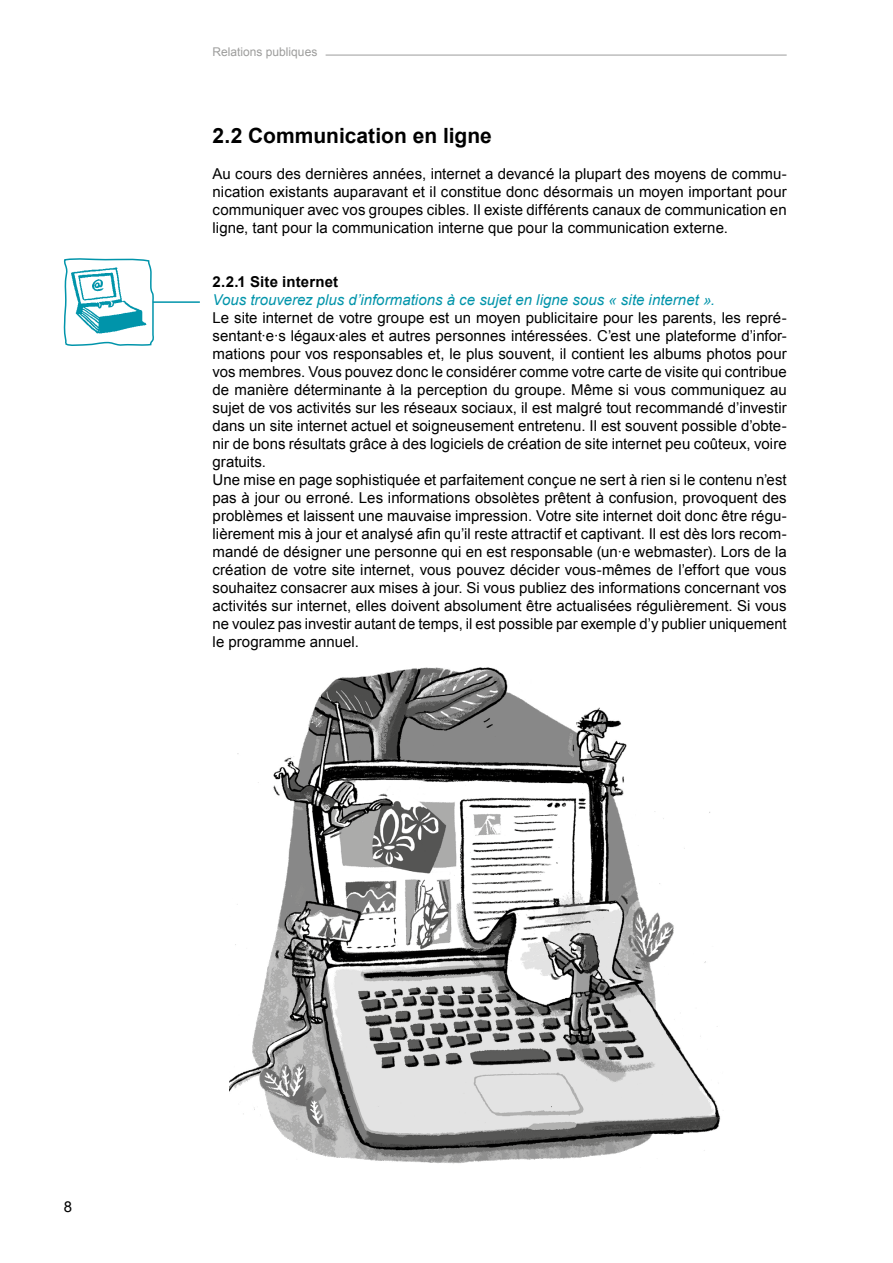
<style>
.page{position:relative;width:893px;height:1263px;background:#fff}
.page>*{position:absolute;margin:0;border:0;box-sizing:border-box;transform-origin:0 0}
.t1{font:700 21px "Arial";color:#000}
.t2{font:15px/18px "Arial";color:#000;text-align:justify}
.t3{font:italic 15px "Arial";color:#0094aa}
.t4{font:700 15px "Arial";letter-spacing:.01em;color:#000}
.t5{font:12px "Arial";color:#9d9d9c}
</style>
<div class="page">
<hr style="left:326px;top:55px;width:461px;height:1px;background:#9d9d9c">
<img style="left:230px;top:667px;width:491px;height:497px">
<svg style="left:63px;top:258px;width:91px;height:88px"></svg>
<hr style="left:153px;top:301px;width:47px;height:2px;background:#0094aa">
<p class="t5" style="left:213px;top:43px;width:106px">Relations publiques</p>
<h1 class="t1" style="left:213px;top:122px;width:281px">2.2 Communication en ligne</h1>
<p class="t2" style="left:213px;top:165px;width:576px">Au cours des dernières années, internet a devancé la plupart des moyens de commu&shy;nication existants auparavant et il constitue donc désormais un moyen important pour communiquer avec vos groupes cibles. Il existe différents canaux de communication en ligne, tant pour la communication interne que pour la communication externe.</p>
<p class="t4" style="left:213px;top:272px;width:127px">2.2.1 Site internet</p>
<p class="t3" style="left:213px;top:290px;width:504px">Vous trouverez plus d’informations à ce sujet en ligne sous « site internet ».</p>
<p class="t2" style="left:213px;top:309px;width:576px;text-align:left">Le site internet de votre groupe est un moyen publicitaire pour les parents, les repré&shy;sentant·e·s légaux·ales et autres personnes intéressées. C’est une plateforme d’infor&shy;mations pour vos responsables et, le plus souvent, il contient les albums photos pour vos membres. Vous pouvez donc le considérer comme votre carte de visite qui contribue de manière déterminante à la perception du groupe. Même si vous communiquez au sujet de vos activités sur les réseaux sociaux, il est malgré tout recommandé d’investir dans un site internet actuel et soigneusement entretenu. Il est souvent possible d’obte&shy;nir de bons résultats grâce à des logiciels de création de site internet peu coûteux, voire gratuits.<br>Une mise en page sophistiquée et parfaitement conçue ne sert à rien si le contenu n’est pas à jour ou erroné. Les informations obsolètes prêtent à confusion, provoquent des problèmes et laissent une mauvaise impression. Votre site internet doit donc être régu&shy;lièrement mis à jour et analysé afin qu’il reste attractif et captivant. Il est dès lors recom&shy;mandé de désigner une personne qui en est responsable (un·e webmaster). Lors de la création de votre site internet, vous pouvez décider vous-mêmes de l’effort que vous souhaitez consacrer aux mises à jour. Si vous publiez des informations concernant vos activités sur internet, elles doivent absolument être actualisées régulièrement. Si vous ne voulez pas investir autant de temps, il est possible par exemple d’y publier uniquement le programme annuel.</p>
<p class="t2" style="left:64px;top:1198px;width:10px">8</p>
</div>
